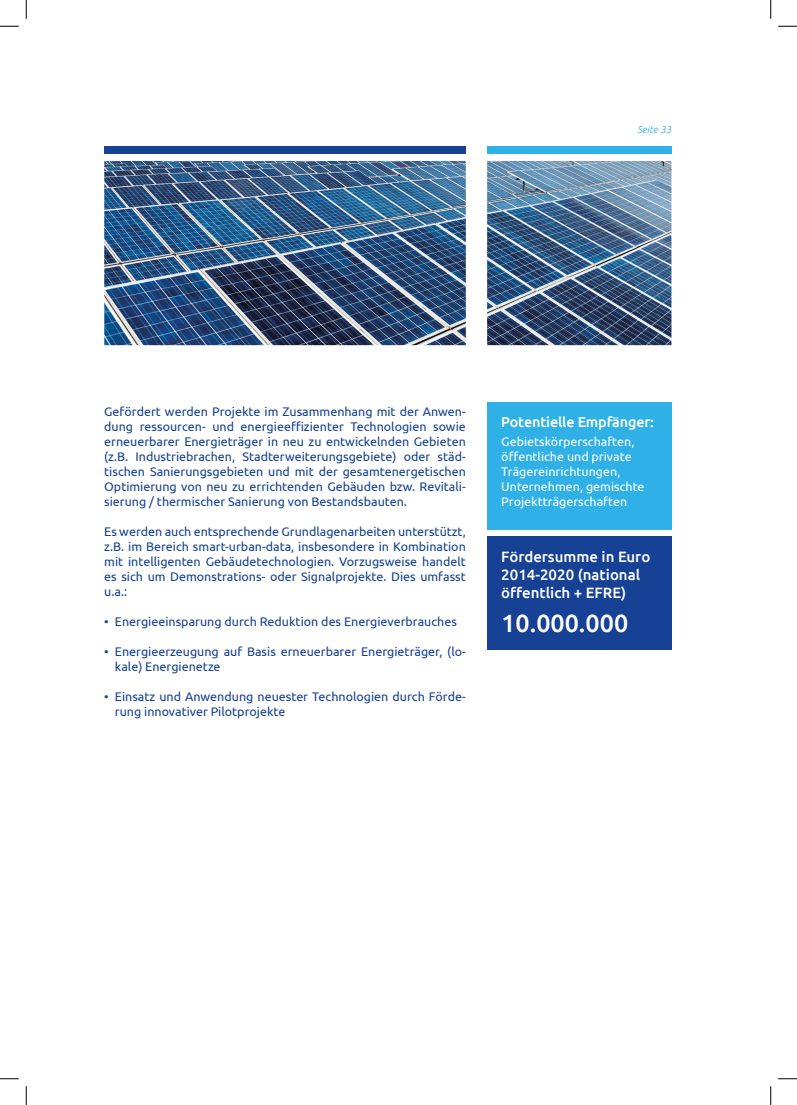
<style>
.page{position:relative;width:797px;height:1105px;background:#fff}
.page>*{position:absolute;margin:0;border:0;box-sizing:border-box;transform-origin:0 0}
.t1{font:500 25px "Ubuntu";color:#fff}
.t2{font:500 15px/18px "Ubuntu";color:#fff}
.t3{font:500 14.38px "Ubuntu";letter-spacing:-.01em;color:#fff}
.t4{font:12.5px/15px "Ubuntu";color:#164194;text-align:justify}
.t5{font:12.5px/15px "Ubuntu";color:#fff}
.t6{font:italic 300 10px "Ubuntu";color:#2fb0e6}
</style>
<div class="page">
<div style="left:487px;top:536px;width:184px;height:114px;background:#164194"></div>
<div style="left:104px;top:147px;width:362px;height:7px;background:#164194"></div>
<div style="left:487px;top:147px;width:184px;height:7px;background:#2fb0e6"></div>
<div style="left:487px;top:402px;width:184px;height:127px;background:#2fb0e6"></div>
<img style="left:104px;top:161px;width:567px;height:184px">
<svg style="left:0;top:25px;width:19px;height:2px"></svg>
<svg style="left:778px;top:25px;width:19px;height:2px"></svg>
<svg style="left:0;top:1078px;width:19px;height:1px"></svg>
<svg style="left:778px;top:1078px;width:19px;height:1px"></svg>
<svg style="left:25px;top:0;width:2px;height:19px"></svg>
<svg style="left:25px;top:1086px;width:2px;height:19px"></svg>
<svg style="left:770px;top:0;width:1px;height:19px"></svg>
<svg style="left:770px;top:1086px;width:1px;height:19px"></svg>
<p class="t6" style="left:637px;top:123px;width:36px">Seite 33</p>
<p class="t4" style="left:104px;top:404px;width:363px">Gefördert werden Projekte im Zusammenhang mit der Anwen&shy;dung ressourcen- und energieeffizienter Technologien sowie erneuerbarer Energieträger in neu zu entwickelnden Gebieten (z.B. Industriebrachen, Stadterweiterungsgebiete) oder städ&shy;tischen Sanierungsgebieten und mit der gesamtenergetischen Optimierung von neu zu errichtenden Gebäuden bzw. Revitali&shy;sierung / thermischer Sanierung von Bestandsbauten.</p>
<p class="t4" style="left:104px;top:524px;width:363px">Es werden auch entsprechende Grundlagenarbeiten unterstützt, z.B. im Bereich smart-urban-data, insbesondere in Kombination mit intelligenten Gebäudetechnologien. Vorzugsweise handelt es sich um Demonstrations- oder Signalprojekte. Dies umfasst u.a.:</p>
<p class="t4" style="left:104px;top:614px;width:354px">• Energieeinsparung durch Reduktion des Energieverbrauches</p>
<p class="t4" style="left:115px;top:644px;width:352px;text-indent:-11px">• Energieerzeugung auf Basis erneuerbarer Energieträger, (lo&shy;kale) Energienetze</p>
<p class="t4" style="left:115px;top:689px;width:352px;text-indent:-11px">• Einsatz und Anwendung neuester Technologien durch Förde&shy;rung innovativer Pilotprojekte</p>
<p class="t3" style="left:501px;top:413px;width:154px">Potentielle Empfänger:</p>
<p class="t5" style="left:501px;top:433px;width:145px">Gebietskörperschaften, öffentliche und private<br>Trägereinrichtungen,<br>Unternehmen, gemischte<br>Projektträgerschaften</p>
<p class="t2" style="left:501px;top:547px;width:150px">Fördersumme in Euro<br>2014-2020 (national öffentlich + EFRE)</p>
<h1 class="t1" style="left:501px;top:607px;width:128px">10.000.000</h1>
</div>
